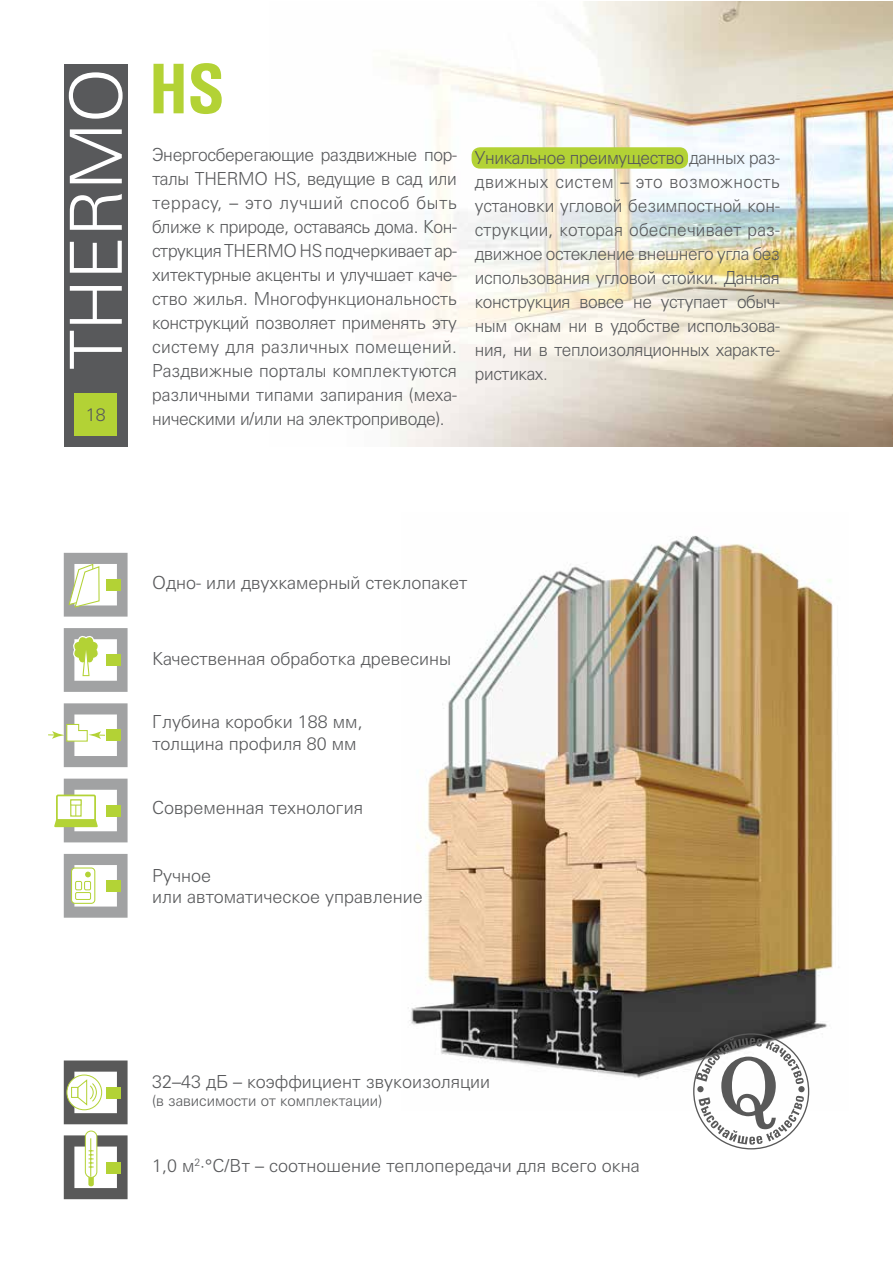
<style>
.page{position:relative;width:893px;height:1263px;background:#fff}
.page>*{position:absolute;margin:0;border:0;box-sizing:border-box;transform-origin:0 0}
.t1{font:72px "Univers Light C";letter-spacing:-.015em;color:#fff}
.t2{font:700 72px "Univers Cond C";color:#b3d235}
.t3{font:18px/24px "Univers Light C";color:#58595b}
.t4{font:18px/24px "Univers Light C";color:#58595b;text-align:justify;scale:.96 1}
.t5{font:15px "Univers Light C";color:#58595b}
</style>
<div class="page">
<img style="left:408px;top:535px;width:425px;height:576px">
<img style="left:373px;top:1px;width:519px;height:445px">
<div style="left:64px;top:64px;width:64px;height:382px;background:#58595b"></div>
<div style="left:472px;top:147px;width:216px;height:22px;background:#b3d235;border-radius:9px"></div>
<div style="left:75px;top:393px;width:42px;height:43px;background:#b3d235"></div>
<svg style="left:64px;top:1060px;width:64px;height:64px"></svg>
<div style="left:85px;top:1131px;width:12px;height:47px;border:1px solid #b3d235;border-radius:6px"></div>
<svg style="left:64px;top:1135px;width:64px;height:64px"></svg>
<svg style="left:64px;top:553px;width:64px;height:64px"></svg>
<svg style="left:64px;top:628px;width:64px;height:64px"></svg>
<svg style="left:48px;top:703px;width:80px;height:64px"></svg>
<svg style="left:696px;top:1038px;width:108px;height:107px"></svg>
<div style="left:697px;top:1086px;width:7px;height:6px;background:#595959;border-radius:50%"></div>
<div style="left:798px;top:1086px;width:7px;height:6px;background:#595959;border-radius:50%"></div>
<svg style="left:64px;top:854px;width:64px;height:64px"></svg>
<div style="left:76px;top:892px;width:15px;height:7px;background:#fff"></div>
<div style="left:75px;top:892px;width:16px;height:8px;border:1px solid #b3d336"></div>
<div style="left:76px;top:881px;width:6px;height:9px;background:#fff"></div>
<div style="left:75px;top:881px;width:7px;height:9px;border:1px solid #b3d336"></div>
<div style="left:85px;top:881px;width:6px;height:9px;background:#fff"></div>
<div style="left:84px;top:881px;width:7px;height:9px;border:1px solid #b3d336"></div>
<svg style="left:54px;top:779px;width:74px;height:63px"></svg>
<h1 class="t1" style="left:55px;top:370px;width:304px;rotate:-90deg">THERMO</h1>
<h1 class="t2" style="left:149px;top:48px;width:77px">HS</h1>
<p class="t3" style="left:152px;top:143px;width:306px;text-align:justify">Энергосберегающие раздвижные пор&shy;талы THERMO HS, ведущие в сад или террасу, – это лучший способ быть ближе к природе, оставаясь дома. Кон&shy;струкция THERMO HS подчеркивает ар&shy;хитектурные акценты и улучшает каче&shy;ство жилья. Многофункциональность конструкций позволяет применять эту систему для различных помещений.<br>Раздвижные порталы комплектуются различными типами запирания (меха&shy;ническими и/или на электроприводе).</p>
<p class="t4" style="left:475px;top:145px;width:319px">Уникальное преимущество данных раз&shy;движных систем – это возможность установки угловой безимпостной кон&shy;струкции, которая обеспечивает раз&shy;движное остекление внешнего угла без использования угловой стойки. Данная конструкция вовсе не уступает обыч&shy;ным окнам ни в удобстве использова&shy;ния, ни в теплоизоляционных характе&shy;ристиках.</p>
<p class="t3" style="left:86px;top:403px;width:22px">18</p>
<p class="t3" style="left:152px;top:570px;width:317px">Одно- или двухкамерный стеклопакет</p>
<p class="t3" style="left:152px;top:646px;width:301px">Качественная обработка древесины</p>
<p class="t3" style="left:152px;top:711px;width:212px;line-height:21.6px">Глубина коробки 188 мм, толщина профиля 80 мм</p>
<p class="t3" style="left:152px;top:796px;width:213px">Современная технология</p>
<p class="t3" style="left:152px;top:864px;width:272px;line-height:21.6px">Ручное<br>или автоматическое управление</p>
<p class="t3" style="left:152px;top:1070px;width:340px">32–43 дБ – коэффициент звукоизоляции</p>
<p class="t5" style="left:152px;top:1092px;width:232px">(в зависимости от комплектации)</p>
<p class="t3" style="left:152px;top:1153px;width:489px">1,0 м<sup>2</sup>·°C/Вт – соотношение теплопередачи для всего окна</p>
</div>
